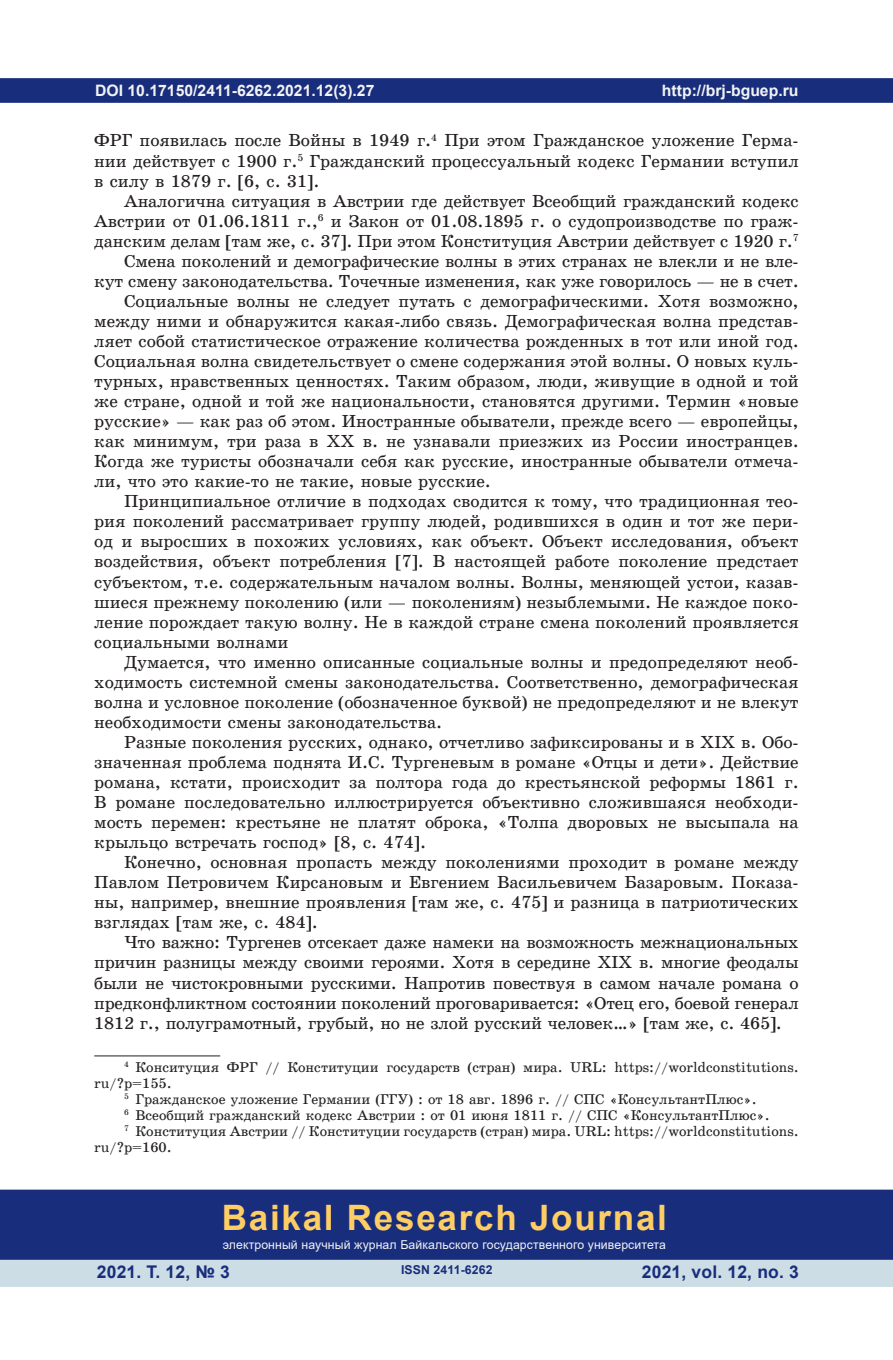
<style>
.page{position:relative;width:893px;height:1360px;background:#fff}
.page>*{position:absolute;margin:0;border:0;box-sizing:border-box;transform-origin:0 0}
.t1{font:700 35px "Arial";letter-spacing:.05em;color:#fecd64}
.t2{font:17.5px/20.1px "School Book C";color:#231f20;text-align:justify}
.t3{font:700 17.5px "Arial";letter-spacing:.01em;color:#182d7c}
.t4{font:700 15.75px "Arial";color:#f2f3f4}
.t5{font:14.17px "School Book C";color:#231f20}
.t6{font:12.25px "Arial";letter-spacing:.01em;color:#f2f3f4}
.t7{font:700 12.25px "Arial";letter-spacing:.01em;color:#182d7c}
</style>
<div class="page">
<div style="left:0;top:78px;width:893px;height:25px;background:#182d7c;border:2px solid #182d7c"></div>
<div style="left:0;top:1258px;width:893px;height:28px;background:#cddde6"></div>
<div style="left:0;top:1189px;width:893px;height:70px;background:#182d7c;border:2px solid #182d7c"></div>
<hr style="left:94px;top:1055px;width:126px;height:1px;background:#231f20">
<p class="t4" style="left:95px;top:79px;width:281px">DOI 10.17150/2411-6262.2021.12(3).27</p>
<p class="t4" style="left:662px;top:79px;width:138px">http://brj-bguep.ru</p>
<p class="t2" style="left:94px;top:131px;width:706px">ФРГ появилась после Войны в 1949 г.<sup>4</sup> При этом Гражданское уложение Герма&shy;нии действует с 1900 г.<sup>5</sup> Гражданский процессуальный кодекс Германии вступил в силу в 1879 г. [6, c. 31].</p>
<p class="t2" style="left:124px;top:191px;width:676px">Аналогична ситуация в Австрии где действует Всеобщий гражданский кодекс</p>
<p class="t2" style="left:94px;top:211px;width:706px">Австрии от 01.06.1811 г.,<sup>6</sup> и Закон от 01.08.1895 г. о судопроизводстве по граж-</p>
<p class="t2" style="left:94px;top:231px;width:706px">данским делам [там же, c. 37]. При этом Конституция Австрии действует с 1920 г.<sup>7</sup></p>
<p class="t2" style="left:124px;top:251px;width:676px">Смена поколений и демографические волны в этих странах не влекли и не вле-</p>
<p class="t2" style="left:94px;top:271px;width:706px">кут смену законодательства. Точечные изменения, как уже говорилось — не в счет.</p>
<p class="t2" style="left:124px;top:291px;width:676px">Социальные волны не следует путать с демографическими. Хотя возможно,</p>
<p class="t2" style="left:94px;top:311px;width:706px">между ними и обнаружится какая-либо связь. Демографическая волна представ-</p>
<p class="t2" style="left:94px;top:331px;width:706px">ляет собой статистическое отражение количества рожденных в тот или иной год.</p>
<p class="t2" style="left:94px;top:351px;width:706px">Социальная волна свидетельствует о смене содержания этой волны. О новых куль-</p>
<p class="t2" style="left:94px;top:371px;width:706px">турных, нравственных ценностях. Таким образом, люди, живущие в одной и той</p>
<p class="t2" style="left:94px;top:391px;width:706px">же стране, одной и той же национальности, становятся другими. Термин «новые</p>
<p class="t2" style="left:94px;top:411px;width:706px">русские» — как раз об этом. Иностранные обыватели, прежде всего — европейцы,</p>
<p class="t2" style="left:94px;top:431px;width:706px">как минимум, три раза в ХХ в. не узнавали приезжих из России иностранцев.</p>
<p class="t2" style="left:94px;top:451px;width:706px">Когда же туристы обозначали себя как русские, иностранные обыватели отмеча-</p>
<p class="t2" style="left:94px;top:471px;width:398px">ли, что это какие-то не такие, новые русские.</p>
<p class="t2" style="left:124px;top:491px;width:676px">Принципиальное отличие в подходах сводится к тому, что традиционная тео-</p>
<p class="t2" style="left:94px;top:511px;width:706px">рия поколений рассматривает группу людей, родившихся в один и тот же пери-</p>
<p class="t2" style="left:94px;top:531px;width:706px">од и выросших в похожих условиях, как объект. Объект исследования, объект</p>
<p class="t2" style="left:94px;top:551px;width:706px">воздействия, объект потребления [7]. В настоящей работе поколение предстает</p>
<p class="t2" style="left:94px;top:571px;width:706px">субъектом, т.е. содержательным началом волны. Волны, меняющей устои, казав-</p>
<p class="t2" style="left:94px;top:591px;width:706px">шиеся прежнему поколению (или — поколениям) незыблемыми. Не каждое поко-</p>
<p class="t2" style="left:94px;top:612px;width:706px">ление порождает такую волну. Не в каждой стране смена поколений проявляется</p>
<p class="t2" style="left:94px;top:632px;width:196px">социальными волнами</p>
<p class="t2" style="left:124px;top:652px;width:676px">Думается, что именно описанные социальные волны и предопределяют необ-</p>
<p class="t2" style="left:94px;top:672px;width:706px">ходимость системной смены законодательства. Соответственно, демографическая</p>
<p class="t2" style="left:94px;top:692px;width:706px">волна и условное поколение (обозначенное буквой) не предопределяют и не влекут</p>
<p class="t2" style="left:94px;top:712px;width:349px">необходимости смены законодательства.</p>
<p class="t2" style="left:124px;top:732px;width:676px">Разные поколения русских, однако, отчетливо зафиксированы и в XIX в. Обо-</p>
<p class="t2" style="left:94px;top:752px;width:706px">значенная проблема поднята И.С. Тургеневым в романе «Отцы и дети». Действие</p>
<p class="t2" style="left:94px;top:772px;width:706px">романа, кстати, происходит за полтора года до крестьянской реформы 1861 г.</p>
<p class="t2" style="left:94px;top:792px;width:706px">В романе последовательно иллюстрируется объективно сложившаяся необходи-</p>
<p class="t2" style="left:94px;top:812px;width:706px">мость перемен: крестьяне не платят оброка, «Толпа дворовых не высыпала на</p>
<p class="t2" style="left:94px;top:832px;width:333px">крыльцо встречать господ» [8, c. 474].</p>
<p class="t2" style="left:124px;top:852px;width:676px">Конечно, основная пропасть между поколениями проходит в романе между</p>
<p class="t2" style="left:94px;top:872px;width:706px">Павлом Петровичем Кирсановым и Евгением Васильевичем Базаровым. Показа-</p>
<p class="t2" style="left:94px;top:892px;width:706px">ны, например, внешние проявления [там же, c. 475] и разница в патриотических</p>
<p class="t2" style="left:94px;top:912px;width:225px">взглядах [там же, c. 484].</p>
<p class="t2" style="left:124px;top:932px;width:676px">Что важно: Тургенев отсекает даже намеки на возможность межнациональных</p>
<p class="t2" style="left:94px;top:952px;width:706px">причин разницы между своими героями. Хотя в середине XIX в. многие феодалы</p>
<p class="t2" style="left:94px;top:972px;width:706px">были не чистокровными русскими. Напротив повествуя в самом начале романа о</p>
<p class="t2" style="left:94px;top:992px;width:706px">предконфликтном состоянии поколений проговаривается: «Отец его, боевой генерал</p>
<p class="t2" style="left:94px;top:1012px;width:689px">1812 г., полуграмотный, грубый, но не злой русский человек…» [там же, c. 465].</p>
<p class="t5" style="left:124px;top:1059px;width:676px"><sup>4</sup> Конситуция ФРГ // Конституции государств (стран) мира. URL: https://worldconstitutions.</p>
<p class="t5" style="left:94px;top:1075px;width:79px">ru/?p=155.</p>
<p class="t5" style="left:124px;top:1091px;width:634px"><sup>5</sup> Гражданское уложение Германии (ГГУ) : от 18 авг. 1896 г. // СПС «КонсультантПлюс».</p>
<p class="t5" style="left:124px;top:1107px;width:647px"><sup>6</sup> Всеобщий гражданский кодекс Австрии : от 01 июня 1811 г. // СПС «КонсультантПлюс».</p>
<p class="t5" style="left:124px;top:1123px;width:676px"><sup>7</sup> Конституция Австрии // Конституции государств (стран) мира. URL: https://worldconstitutions.</p>
<p class="t5" style="left:94px;top:1138px;width:79px">ru/?p=160.</p>
<h1 class="t1" style="left:222px;top:1192px;width:447px">Baikal Research Journal</h1>
<p class="t6" style="left:223px;top:1236px;width:445px">электронный научный журнал Байкальского государственного университета</p>
<p class="t3" style="left:97px;top:1259px;width:135px">2021. Т. 12, № 3</p>
<p class="t3" style="left:642px;top:1259px;width:159px">2021, vol. 12, no. 3</p>
<p class="t7" style="left:401px;top:1261px;width:93px">ISSN 2411-6262</p>
</div>
